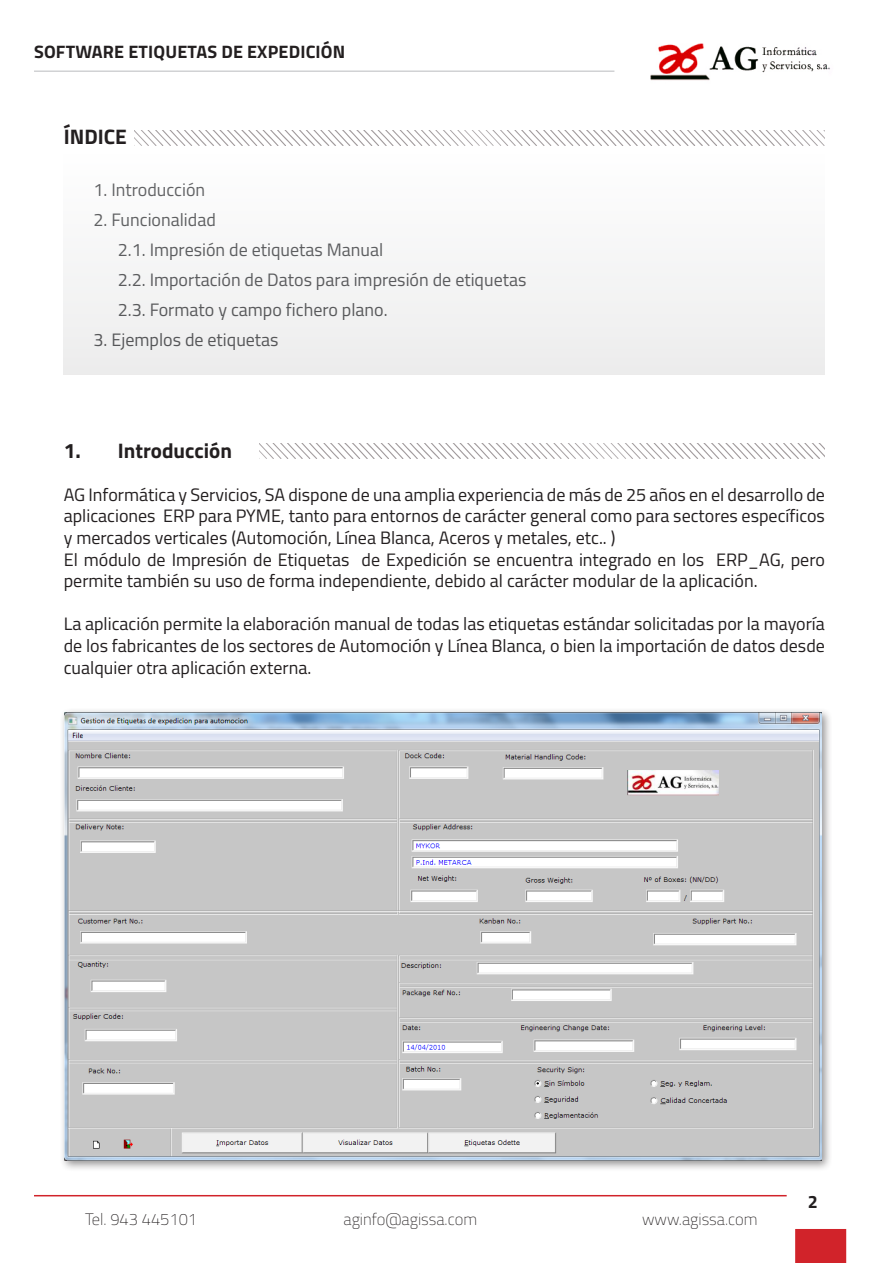
<style>
.page{position:relative;width:893px;height:1263px;background:#fff}
.page>*{position:absolute;margin:0;border:0;box-sizing:border-box;transform-origin:0 0}
.Titulo_Apartado{font:700 21px "Titillium";color:#231f20}
.t1{font:18px/21.6px "Titillium";color:#231f20;text-align:justify}
.t2{font:18px "Titillium";color:#57585a}
.t3{font:700 18px "Titillium";letter-spacing:.01em;color:#231f20}
.t4{font:100 16.5px "Titillium";color:#231f20}
</style>
<div class="page">
<hr style="left:34px;top:1195px;width:753px;height:1px;background:#d1232a">
<img style="left:651px;top:43px;width:179px;height:38px">
<div style="left:795px;top:1229px;width:51px;height:34px;background:#d1232a"></div>
<hr style="left:34px;top:70px;width:580px;height:2px;background:#d1d2d4">
<div style="left:59px;top:707px;width:774px;height:465px;background:#231f20;opacity:.48"></div>
<img style="left:65px;top:713px;width:756px;height:448px">
<div style="left:64px;top:153px;width:761px;height:221px;background:#f5f5f6"></div>
<img style="left:259px;top:443px;width:566px;height:15px">
<img style="left:135px;top:131px;width:690px;height:15px">
<p class="t3" style="left:34px;top:38px;width:313px">SOFTWARE ETIQUETAS DE EXPEDICIÓN</p>
<p class="Titulo_Apartado" style="left:64px;top:121px;width:18px">ÍNDICE</p>
<p class="t2" style="left:94px;top:176px;width:113px">1. Introducción</p>
<p class="t2" style="left:94px;top:206px;width:124px">2. Funcionalidad</p>
<p class="t2" style="left:118px;top:236px;width:267px">2.1. Impresión de etiquetas Manual</p>
<p class="t2" style="left:118px;top:266px;width:410px">2.2. Importación de Datos para impresión de etiquetas</p>
<p class="t2" style="left:118px;top:296px;width:271px">2.3. Formato y campo fichero plano.</p>
<p class="t2" style="left:94px;top:326px;width:187px">3. Ejemplos de etiquetas</p>
<p class="Titulo_Apartado" style="left:64px;top:434px;width:170px">1. I NTRODUCCIÓN</p>
<p class="t1" style="left:64px;top:483px;width:763px">AG Informática y Servicios, SA dispone de una amplia experiencia de más de 25 años en el desarrollo de aplicaciones ERP para PYME, tanto para entornos de carácter general como para sectores específicos y mercados verticales (Automoción, Línea Blanca, Aceros y metales, etc.. )</p>
<p class="t1" style="left:64px;top:548px;width:763px">El módulo de Impresión de Etiquetas de Expedición se encuentra integrado en los ERP_AG, pero permite también su uso de forma independiente, debido al carácter modular de la aplicación.</p>
<p class="t1" style="left:64px;top:612px;width:763px">La aplicación permite la elaboración manual de todas las etiquetas estándar solicitadas por la mayoría de los fabricantes de los sectores de Automoción y Línea Blanca, o bien la importación de datos desde cualquier otra aplicación externa.</p>
<p class="t4" style="left:85px;top:1207px;width:114px">Tel. 943 445101</p>
<p class="t4" style="left:343px;top:1207px;width:135px">aginfo@agissa.com</p>
<p class="t4" style="left:642px;top:1207px;width:117px">www.agissa.com</p>
<p class="t3" style="left:808px;top:1188px;width:12px">2</p>
</div>
